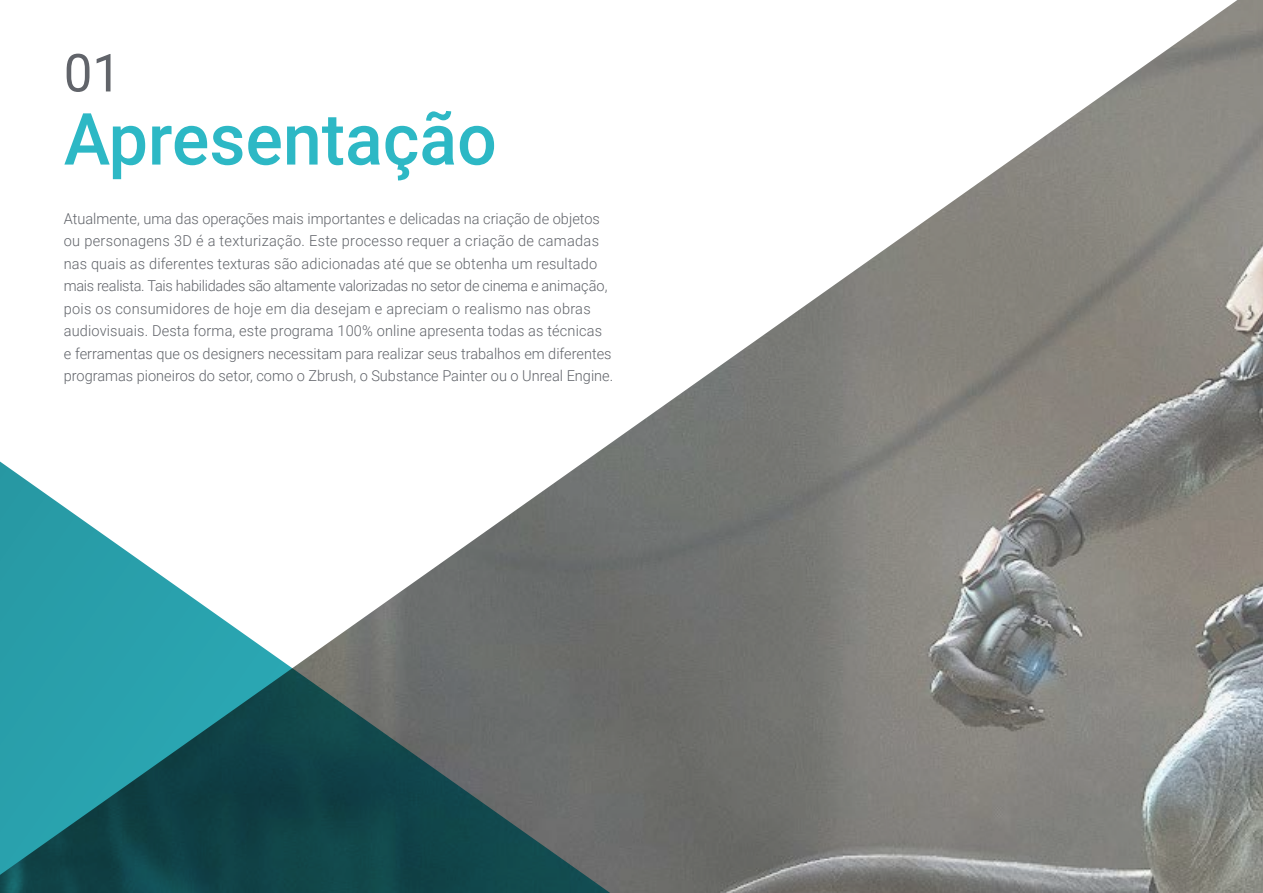
<style>
.page{position:relative;width:1263px;height:893px;background:#fff}
.page>*{position:absolute;margin:0;border:0;box-sizing:border-box;transform-origin:0 0}
.t1{font:500 72px "Roboto";color:#2db8c5}
.t2{font:52.5px "Roboto";color:#61646a}
.t3{font:300 15px/22.5px "Roboto";color:#61646a}
</style>
<div class="page">
<img style="left:607px;top:0;width:656px;height:893px">
<svg style="left:0;top:446px;width:640px;height:447px"></svg>
<h2 class="t2" style="left:64px;top:36px;width:59px">01</h2>
<h1 class="t1" style="left:64px;top:89px;width:435px">Apresentação</h1>
<p class="t3" style="left:64px;top:207px;width:551px">Atualmente, uma das operações mais importantes e delicadas na criação de objetos ou personagens 3D é a texturização. Este processo requer a criação de camadas nas quais as diferentes texturas são adicionadas até que se obtenha um resultado mais realista. Tais habilidades são altamente valorizadas no setor de cinema e animação, pois os consumidores de hoje em dia desejam e apreciam o realismo nas obras audiovisuais. Desta forma, este programa 100% online apresenta todas as técnicas e ferramentas que os designers necessitam para realizar seus trabalhos em diferentes programas pioneiros do setor, como o Zbrush, o Substance Painter ou o Unreal Engine.</p>
</div>
